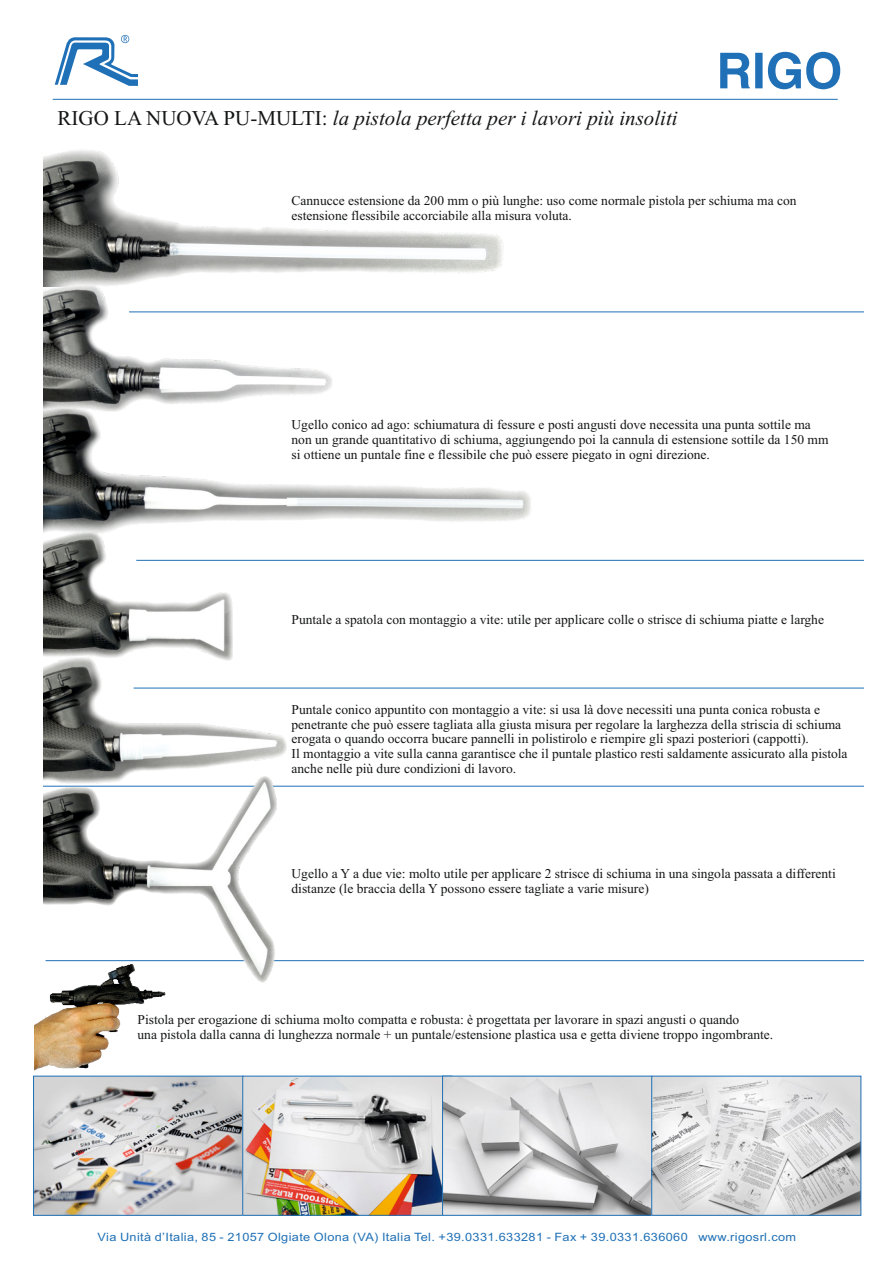
<style>
.page{position:relative;width:893px;height:1263px;background:#fff}
.page>*{position:absolute;margin:0;border:0;box-sizing:border-box;transform-origin:0 0}
.t1{font:italic 21px "Times New Roman";color:#151616}
.t2{font:13.5px/15px "Times New Roman";color:#151616}
.t3{font:11.55px "Arial";letter-spacing:.03em;color:#1f70b6;scale:1.11 1}
.s1{font-style:normal}
</style>
<div class="page">
<hr style="left:0;top:786px;width:893px;height:1px;background:#1f70b6">
<hr style="left:46px;top:960px;width:847px;height:1px;background:#1f70b6">
<img style="left:43px;top:784px;width:233px;height:199px">
<img style="left:43px;top:661px;width:244px;height:123px">
<img style="left:43px;top:412px;width:488px;height:119px">
<img style="left:43px;top:531px;width:190px;height:130px">
<img style="left:43px;top:286px;width:289px;height:126px">
<img style="left:43px;top:149px;width:461px;height:137px">
<svg style="left:720px;top:52px;width:120px;height:37px"></svg>
<svg style="left:55px;top:35px;width:83px;height:51px"></svg>
<img style="left:35px;top:1078px;width:407px;height:136px">
<div style="left:33px;top:1076px;width:210px;height:140px;border:1px solid #1f70b6"></div>
<div style="left:242px;top:1076px;width:210px;height:140px;border:1px solid #1f70b6"></div>
<img style="left:444px;top:1078px;width:415px;height:136px">
<div style="left:442px;top:1076px;width:210px;height:140px;border:1px solid #1f70b6"></div>
<div style="left:651px;top:1076px;width:210px;height:140px;border:1px solid #1f70b6"></div>
<hr style="left:129px;top:311px;width:764px;height:1px;background:#1f70b6">
<hr style="left:136px;top:560px;width:757px;height:1px;background:#1f70b6">
<hr style="left:134px;top:688px;width:759px;height:1px;background:#1f70b6">
<hr style="left:53px;top:99px;width:785px;height:1px;background:#1f70b6">
<img style="left:35px;top:965px;width:131px;height:105px">
<div style="left:0;top:147px;width:43px;height:797px;background:#fff"></div>
<div style="left:864px;top:202px;width:29px;height:797px;background:#fff"></div>
<h1 class="t1" style="left:58px;top:110px;width:622px"><span class="s1">RIGO LA NUOVA PU-MULTI:</span> la pistola perfetta per i lavori più insoliti</h1>
<p class="t2" style="left:292px;top:194px;width:507px">Cannucce estensione da 200 mm o più lunghe: uso come normale pistola per schiuma ma con</p>
<p class="t2" style="left:292px;top:209px;width:282px">estensione flessibile accorciabile alla misura voluta.</p>
<p class="t2" style="left:292px;top:419px;width:538px">Ugello conico ad ago: schiumatura di fessure e posti angusti dove necessita una punta sottile ma non un grande quantitativo di schiuma, aggiungendo poi la cannula di estensione sottile da 150 mm si ottiene un puntale fine e flessibile che può essere piegato in ogni direzione.</p>
<p class="t2" style="left:292px;top:613px;width:534px">Puntale a spatola con montaggio a vite: utile per applicare colle o strisce di schiuma piatte e larghe</p>
<p class="t2" style="left:292px;top:703px;width:558px">Puntale conico appuntito con montaggio a vite: si usa là dove necessiti una punta conica robusta e penetrante che può essere tagliata alla giusta misura per regolare la larghezza della striscia di schiuma erogata o quando occorra bucare pannelli in polistirolo e riempire gli spazi posteriori (cappotti).<br>Il montaggio a vite sulla canna garantisce che il puntale plastico resti saldamente assicurato alla pistola anche nelle più dure condizioni di lavoro.</p>
<p class="t2" style="left:292px;top:867px;width:546px">Ugello a Y a due vie: molto utile per applicare 2 strisce di schiuma in una singola passata a differenti distanze (le braccia della Y possono essere tagliate a varie misure)</p>
<p class="t2" style="left:138px;top:1013px;width:637px">Pistola per erogazione di schiuma molto compatta e robusta: è progettata per lavorare in spazi angusti o quando<br>una pistola dalla canna di lunghezza normale + un puntale/estensione plastica usa e getta diviene troppo ingombrante.</p>
<p class="t3" style="left:98px;top:1232px;width:631px">Via Unità d’Italia, 85 - 21057 Olgiate Olona (VA) Italia Tel. +39.0331.633281 - Fax + 39.0331.636060 www.rigosrl.com</p>
</div>
